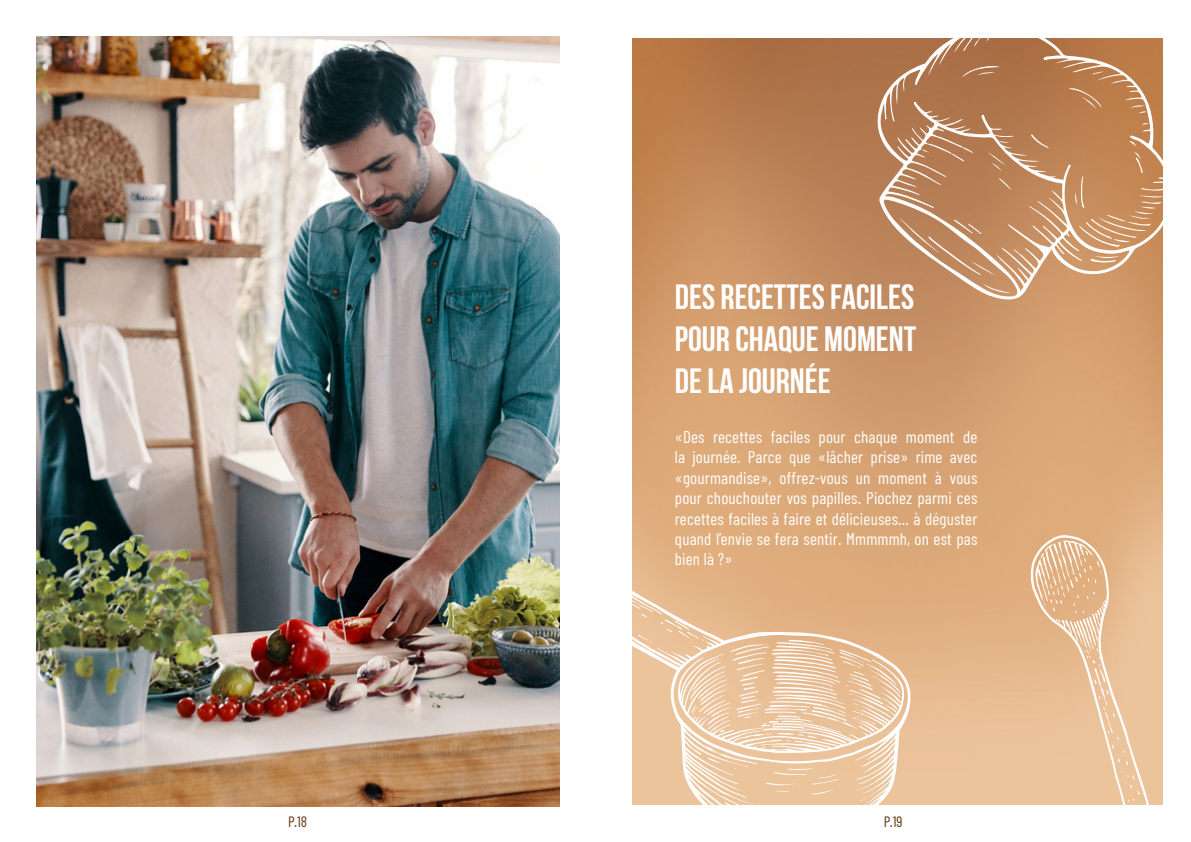
<style>
.page{position:relative;width:1191px;height:842px;background:#fff}
.page>*{position:absolute;margin:0;border:0;box-sizing:border-box;transform-origin:0 0}
.t1{font:700 35px "Bebas Neue";color:#fff}
.t2{font:17px/20.4px "Barlow Condensed";letter-spacing:.01em;color:#fff;text-align:justify}
.t3{font:15px "Barlow Condensed";color:#613812}
</style>
<div class="page">
<img style="left:633px;top:41px;width:529px;height:764px">
<svg style="left:875px;top:38px;width:288px;height:264px;background:#c08b63"></svg>
<svg style="left:1030px;top:134px;width:19px;height:14px"></svg>
<svg style="left:1068px;top:85px;width:33px;height:24px"></svg>
<svg style="left:962px;top:63px;width:38px;height:14px"></svg>
<svg style="left:1074px;top:140px;width:89px;height:107px;background:#c99265"></svg>
<svg style="left:1092px;top:72px;width:11px;height:3px"></svg>
<svg style="left:999px;top:141px;width:10px;height:2px"></svg>
<svg style="left:1142px;top:123px;width:6px;height:2px"></svg>
<svg style="left:974px;top:40px;width:4px;height:7px"></svg>
<svg style="left:1130px;top:105px;width:15px;height:8px"></svg>
<svg style="left:999px;top:178px;width:12px;height:12px"></svg>
<svg style="left:987px;top:152px;width:19px;height:19px"></svg>
<svg style="left:1013px;top:249px;width:6px;height:5px"></svg>
<svg style="left:922px;top:144px;width:51px;height:18px"></svg>
<svg style="left:983px;top:284px;width:27px;height:10px"></svg>
<svg style="left:898px;top:217px;width:99px;height:59px;background:#c49571"></svg>
<svg style="left:1090px;top:256px;width:29px;height:7px"></svg>
<svg style="left:1030px;top:535px;width:133px;height:270px;background:#e9c199"></svg>
<svg style="left:547px;top:569px;width:363px;height:238px"></svg>
<img style="left:36px;top:37px;width:523px;height:769px">
<p class="t1" style="left:675px;top:278px;width:241px">DES RECETTES FACILES</p>
<p class="t1" style="left:675px;top:320px;width:243px">POUR CHAQUE MOMENT</p>
<p class="t1" style="left:675px;top:362px;width:157px">DE LA JOURNÉE</p>
<p class="t2" style="left:675px;top:426px;width:304px">«Des recettes faciles pour chaque moment de la journée. Parce que «lâcher prise» rime avec «gourmandise», offrez-vous un moment à vous pour chouchouter vos papilles. Piochez parmi ces recettes faciles à faire et délicieuses... à déguster quand l’envie se fera sentir. Mmmmmh, on est pas bien là ?»</p>
<p class="t3" style="left:288px;top:812px;width:21px">P.18</p>
<p class="t3" style="left:883px;top:812px;width:20px">P.19</p>
</div>
